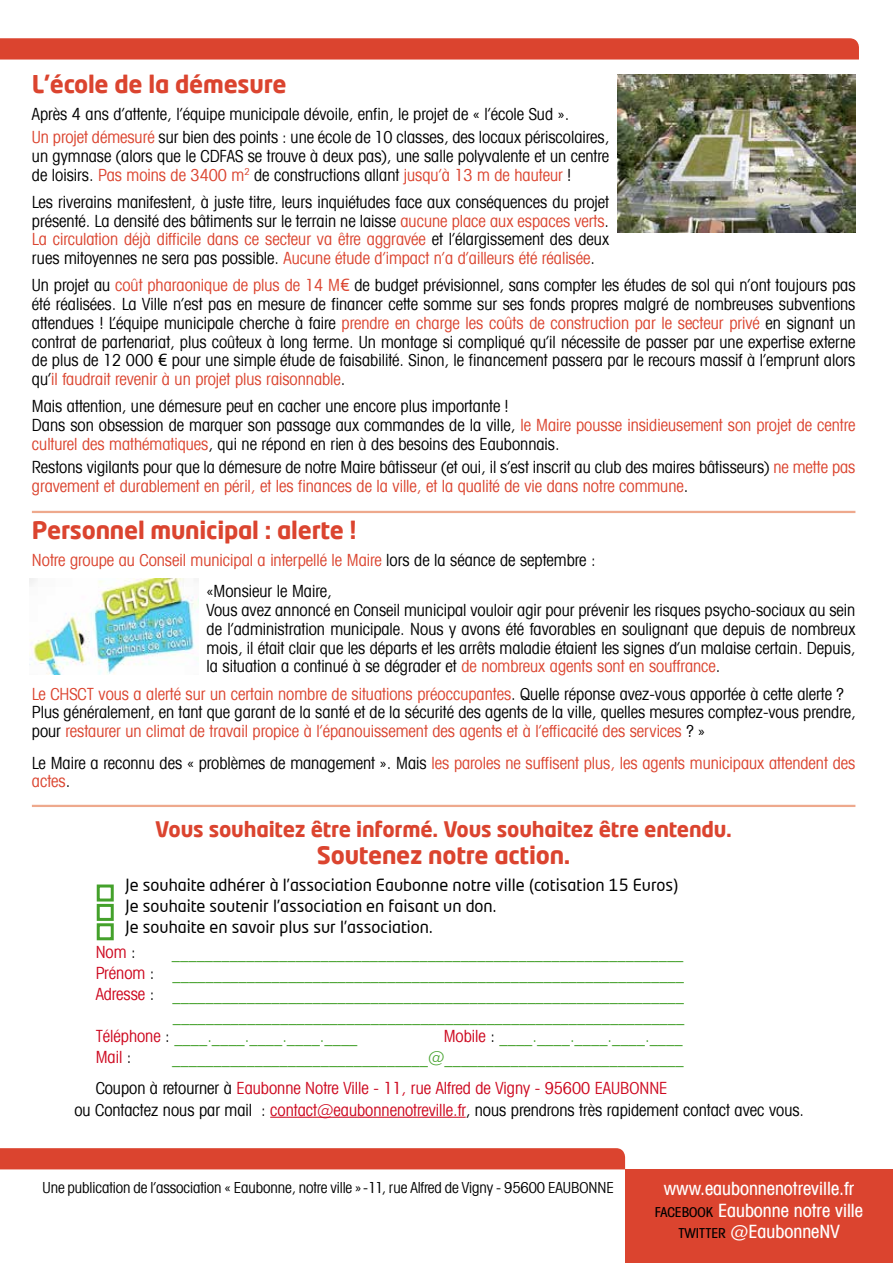
<style>
.page{position:relative;width:893px;height:1263px;background:#fff}
.page>*{position:absolute;margin:0;border:0;box-sizing:border-box;transform-origin:0 0}
.t1{font:700 24px "Neo Tech Std";letter-spacing:-.01em;color:#db442f}
.t2{font:700 21px "Neo Tech Std";letter-spacing:-.01em;color:#db442f}
.t3{font:500 condensed 18px/21.6px "Avant Garde IT Cby BT";color:#fff;text-align:center}
.t4{font:condensed 16.5px/18.8px "Avant Garde IT Cby BT";color:#000}
.t5{font:condensed 16.5px/30.8px "Avant Garde IT Cby BT";color:#44a12b}
.t6{font:condensed 16.5px/31.5px "Avant Garde IT Cby BT";color:#db442f}
.t7{font:16.5px/21px "Neo Tech Std";color:#000}
.t8{font:condensed 16.5px "Avant Garde IT Cby BT";color:#cd071e}
.t9{font:condensed 15px "Avant Garde IT Cby BT";letter-spacing:-.005em;color:#000}
.s1{color:#db442f}
.s2{font-family:"Neo Tech Std";font-stretch:normal;color:#db442f}
.s3{font-family:"Neo Tech Std";font-stretch:normal}
.s4{color:#000}
.s5{color:#cd071e}
.s6{font-size:13.5px;color:#000}
</style>
<div class="page">
<div style="left:625px;top:1169px;width:268px;height:94px;background:#db442f"></div>
<div style="left:0;top:1148px;width:625px;height:21px;background:#db442f"></div>
<svg style="left:0;top:38px;width:859px;height:22px;background:#dc4a36"></svg>
<hr style="left:32px;top:805px;width:823px;height:2px;background:#eea98d">
<hr style="left:270px;top:1117px;width:196px;height:1px;background:#cd071e">
<div style="left:97px;top:884px;width:17px;height:17px;border:3px solid #44a12b"></div>
<div style="left:97px;top:923px;width:17px;height:17px;border:3px solid #44a12b"></div>
<div style="left:97px;top:904px;width:17px;height:17px;border:3px solid #44a12b"></div>
<hr style="left:32px;top:511px;width:823px;height:2px;background:#eea98d">
<img style="left:29px;top:578px;width:169px;height:96px">
<img style="left:618px;top:74px;width:237px;height:159px">
<h1 class="t1" style="left:32px;top:68px;width:256px">L’école de la démesure</h1>
<p class="t4" style="left:32px;top:103px;width:579px;line-height:23px">Après 4 ans d’attente, l’équipe municipale dévoile, enfin, le projet de « l’école Sud ».<br><span class="s1">Un projet démesuré</span> sur bien des points : une école de 10 classes, des locaux périscolaires,</p>
<p class="t4" style="left:32px;top:146px;width:579px">un gymnase (alors que le CDFAS se trouve à deux pas), une salle polyvalente et un centre de loisirs. <span class="s1">Pas moins de 3400 m</span><sup>2</sup> de constructions allant <span class="s1">jusqu’à 13 m de hauteur</span> !</p>
<p class="t4" style="left:32px;top:192px;width:579px;text-align:justify">Les riverains manifestent, à juste titre, leurs inquiétudes face aux conséquences du projet présenté. La densité des bâtiments sur le terrain ne laisse <span class="s1">aucune place aux espaces verts</span>.<br><span class="s1">La circulation déjà difficile dans ce secteur va être aggravée</span> et l’élargissement des deux rues mitoyennes ne sera pas possible. <span class="s1">Aucune étude d’impact n’a d’ailleurs été réalisée</span>.</p>
<p class="t4" style="left:32px;top:276px;width:825px;text-align:justify">Un projet au <span class="s1">coût pharaonique de plus de 14 M</span><span class="s2">€</span> de budget prévisionnel, sans compter les études de sol qui n’ont toujours pas été réalisées. La Ville n’est pas en mesure de financer cette somme sur ses fonds propres malgré de nombreuses subventions attendues ! L’équipe municipale cherche à faire <span class="s1">prendre en charge les coûts de construction par le secteur privé</span> en signant un contrat de partenariat, plus coûteux à long terme. Un montage si compliqué qu’il nécessite de passer par une expertise externe de plus de 12 000 <span class="s3">€</span> pour une simple étude de faisabilité. Sinon, le financement passera par le recours massif à l’emprunt alors qu’<span class="s1">il faudrait revenir à un projet plus raisonnable</span>.</p>
<p class="t4" style="left:32px;top:397px;width:825px">Mais attention, une démesure peut en cacher une encore plus importante !<br>Dans son obsession de marquer son passage aux commandes de la ville, <span class="s1">le Maire pousse insidieusement son projet de centre culturel des mathématiques</span>, qui ne répond en rien à des besoins des Eaubonnais.</p>
<p class="t4" style="left:32px;top:457px;width:825px">Restons vigilants pour que la démesure de notre Maire bâtisseur (et oui, il s’est inscrit au club des maires bâtisseurs) <span class="s1">ne mette pas gravement et durablement en péril, et les finances de la ville, et la qualité de vie dans notre commune</span>.</p>
<h1 class="t1" style="left:32px;top:514px;width:326px">Personnel municipal : alerte !</h1>
<p class="t6" style="left:207px;top:544px;width:391px;text-indent:-175px">Notre groupe au Conseil municipal a interpellé le Maire <span class="s4">lors de la séance de septembre : «Monsieur le Maire,</span></p>
<p class="t4" style="left:207px;top:601px;width:650px;text-align:justify">Vous avez annoncé en Conseil municipal vouloir agir pour prévenir les risques psycho-sociaux au sein de l’administration municipale. Nous y avons été favorables en soulignant que depuis de nombreux mois, il était clair que les départs et les arrêts maladie étaient les signes d’un malaise certain. Depuis, la situation a continué à se dégrader et <span class="s1">de nombreux agents sont en souffrance</span>.</p>
<p class="t4" style="left:32px;top:684px;width:825px"><span class="s1">Le CHSCT vous a alerté sur un certain nombre de situations préoccupantes</span>. Quelle réponse avez-vous apportée à cette alerte ?<br>Plus généralement, en tant que garant de la santé et de la sécurité des agents de la ville, quelles mesures comptez-vous prendre, pour <span class="s1">restaurer un climat de travail propice à l’épanouissement des agents et à l’efficacité des services</span> ? »</p>
<p class="t6" style="left:32px;top:753px;width:825px;line-height:18.8px"><span class="s4">Le Maire a reconnu des « problèmes de management ». Mais</span> les paroles ne suffisent plus, les agents municipaux attendent des actes<span class="s4">.</span></p>
<p class="t2" style="left:155px;top:815px;width:578px">Vous souhaitez être informé. Vous souhaitez être entendu.</p>
<h1 class="t1" style="left:317px;top:839px;width:255px">Soutenez notre action.</h1>
<p class="t7" style="left:125px;top:874px;width:554px">Je souhaite adhérer à l’association Eaubonne notre ville (cotisation 15 Euros)<br>Je souhaite soutenir l’association en faisant un don.<br>Je souhaite en savoir plus sur l’association.</p>
<p class="t8" style="left:96px;top:942px;width:41px">Nom <span class="s4">:</span></p>
<p class="t5" style="left:172px;top:937px;width:513px">______________________________________________________________</p>
<p class="t5" style="left:96px;top:958px;width:590px"><span class="s5">Prénom</span> <span class="s4">:</span> ______________________________________________________________</p>
<p class="t5" style="left:96px;top:979px;width:590px"><span class="s5">Adresse</span> <span class="s4">:</span> ______________________________________________________________</p>
<p class="t5" style="left:173px;top:1000px;width:513px">______________________________________________________________</p>
<p class="t5" style="left:96px;top:1021px;width:263px"><span class="s5">Téléphone</span> <span class="s4">:</span> ____.____.____.____.____</p>
<p class="t5" style="left:444px;top:1021px;width:240px"><span class="s5">Mobile</span> <span class="s4">:</span> ____.____.____.____.____</p>
<p class="t8" style="left:96px;top:1047px;width:37px">Mail <span class="s4">:</span></p>
<p class="t5" style="left:96px;top:1042px;width:590px;text-indent:77px">_______________________________@_____________________________<br><span class="s4">Coupon à retourner à</span> <span class="s5">Eaubonne Notre Ville - 11, rue Alfred de Vigny - 95600 EAUBONNE</span></p>
<p class="t4" style="left:74px;top:1101px;width:731px">ou Contactez nous par mail : <span class="s5">contact@eaubonnenotreville.fr</span>, nous prendrons très rapidement contact avec vous.</p>
<p class="t9" style="left:43px;top:1179px;width:573px">Une publication de l’association « Eaubonne, notre ville » - 11, rue Alfred de Vigny - 95600 EAUBONNE</p>
<p class="t3" style="left:655px;top:1178px;width:210px">www.eaubonnenotreville.fr<br><span class="s6">FACEBOOK</span> Eaubonne notre ville<br><span class="s6">TWITTER</span> @EaubonneNV</p>
</div>
